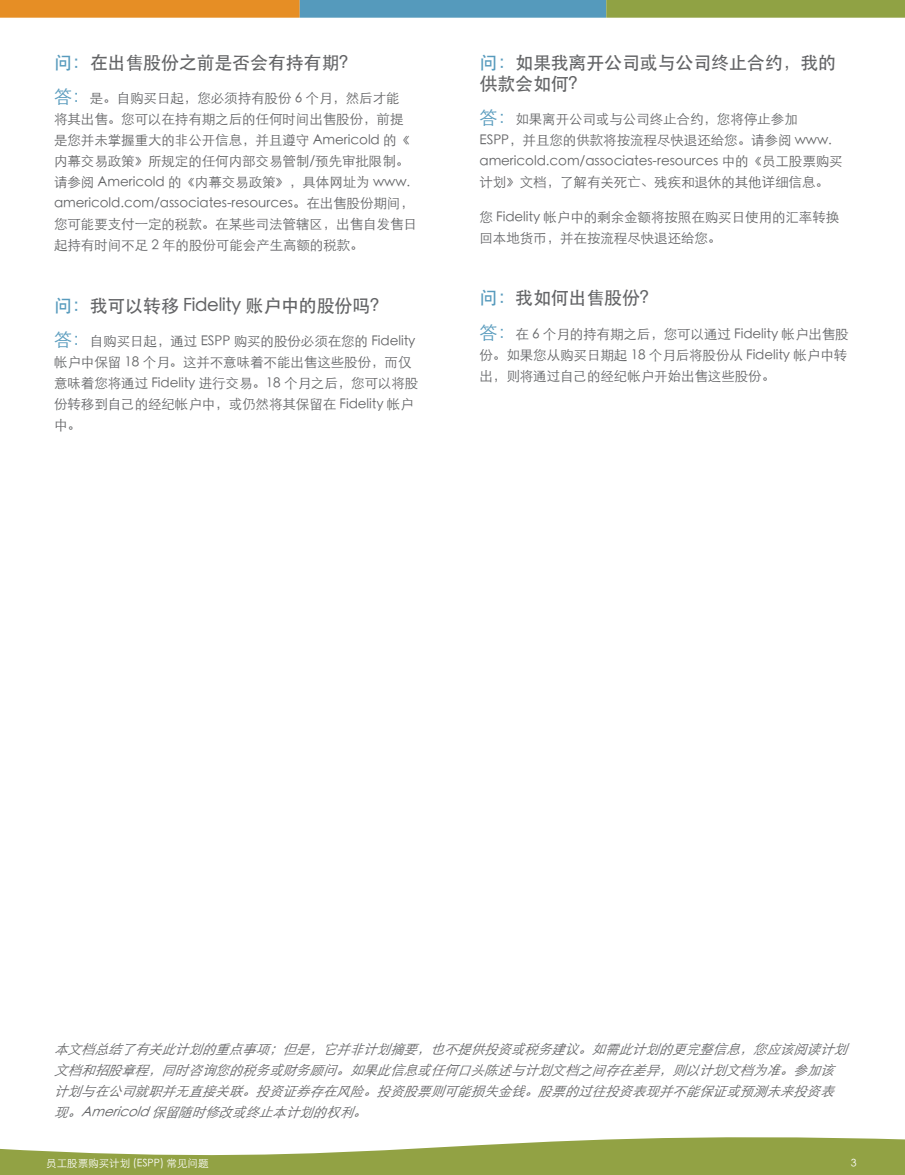
<style>
.page{position:relative;width:905px;height:1175px;background:#fff}
.page>*{position:absolute;margin:0;border:0;box-sizing:border-box;transform-origin:0 0}
.t1{font:500 18px/21px "ST Heiti SC";letter-spacing:-.01em;color:#636466}
.t2{font:300 13.5px/21px "ST Heiti SC";letter-spacing:-.005em;color:#636466}
.t3{font:italic 300 13.5px/21px "ST Heiti SC";color:#636466}
.t4{font:300 10.5px "ST Heiti SC";color:#fff}
.s1{color:#589bbd}
.s2{font-size:18px;color:#589bbd}
</style>
<div class="page">
<svg style="left:0;top:1137px;width:904px;height:37px;fill:#92a244"></svg>
<div style="left:0;top:0;width:300px;height:19px;background:#e68e25"></div>
<div style="left:300px;top:0;width:306px;height:19px;background:#559abc"></div>
<div style="left:606px;top:0;width:298px;height:19px;background:#90a244"></div>
<hr style="left:0;top:18px;width:904px;height:2px;background:#fff">
<h1 class="t1" style="left:54px;top:51px;width:305px"><span class="s1">问：</span>在出售股份之前是否会有持有期？</h1>
<p class="t2" style="left:54px;top:86px;width:364px"><span class="s2">答：</span>是。自购买日起，您必须持有股份 6 个月，然后才能<br>将其出售。您可以在持有期之后的任何时间出售股份，前提是您并未掌握重大的非公开信息，并且遵守 Americold 的《内幕交易政策》所规定的任何内部交易管制/预先审批限制。请参阅 Americold 的《内幕交易政策》，具体网址为 www. americold.com/associates-resources。在出售股份期间，您可能要支付一定的税款。在某些司法管辖区，出售自发售日起持有时间不足 2 年的股份可能会产生高额的税款。</p>
<h1 class="t1" style="left:54px;top:294px;width:335px"><span class="s1">问：</span>我可以转移 Fidelity 账户中的股份吗？</h1>
<p class="t2" style="left:54px;top:329px;width:366px"><span class="s2">答：</span>自购买日起，通过 ESPP 购买的股份必须在您的 Fidelity帐户中保留 18 个月。这并不意味着不能出售这些股份，而仅意味着您将通过 Fidelity 进行交易。18 个月之后，您可以将股份转移到自己的经纪帐户中，或仍然将其保留在 Fidelity 帐户中。</p>
<h1 class="t1" style="left:479px;top:51px;width:358px"><span class="s1">问：</span>如果我离开公司或与公司终止合约，我的供款会如何？</h1>
<p class="t2" style="left:479px;top:107px;width:365px"><span class="s2">答：</span>如果离开公司或与公司终止合约，您将停止参加<br>ESPP，并且您的供款将按流程尽快退还给您。请参阅 www. americold.com/associates-resources 中的《员工股票购买计划》文档，了解有关死亡、残疾和退休的其他详细信息。</p>
<p class="t2" style="left:479px;top:205px;width:361px">您 Fidelity 帐户中的剩余金额将按照在购买日使用的汇率转换回本地货币，并在按流程尽快退还给您。</p>
<h1 class="t1" style="left:479px;top:287px;width:180px"><span class="s1">问：</span>我如何出售股份？</h1>
<p class="t2" style="left:479px;top:322px;width:371px;text-align:justify"><span class="s2">答：</span>在 6 个月的持有期之后，您可以通过 Fidelity 帐户出售股份。如果您从购买日期起 18 个月后将股份从 Fidelity 帐户中转出，则将通过自己的经纪帐户开始出售这些股份。</p>
<p class="t3" style="left:54px;top:1037px;width:802px">本文档总结了有关此计划的重点事项；但是，它并非计划摘要，也不提供投资或税务建议。如需此计划的更完整信息，您应该阅读计划文档和招股章程，同时咨询您的税务或财务顾问。如果此信息或任何口头陈述与计划文档之间存在差异，则以计划文档为准。参加该计划与在公司就职并无直接关联。投资证券存在风险。投资股票则可能损失金钱。股票的过往投资表现并不能保证或预测未来投资表现。Americold保留随时修改或终止本计划的权利。</p>
<p class="t4" style="left:46px;top:1153px;width:164px">员工股票购买计划 (ESPP) 常见问题</p>
<p class="t4" style="left:850px;top:1153px;width:7px">3</p>
</div>
